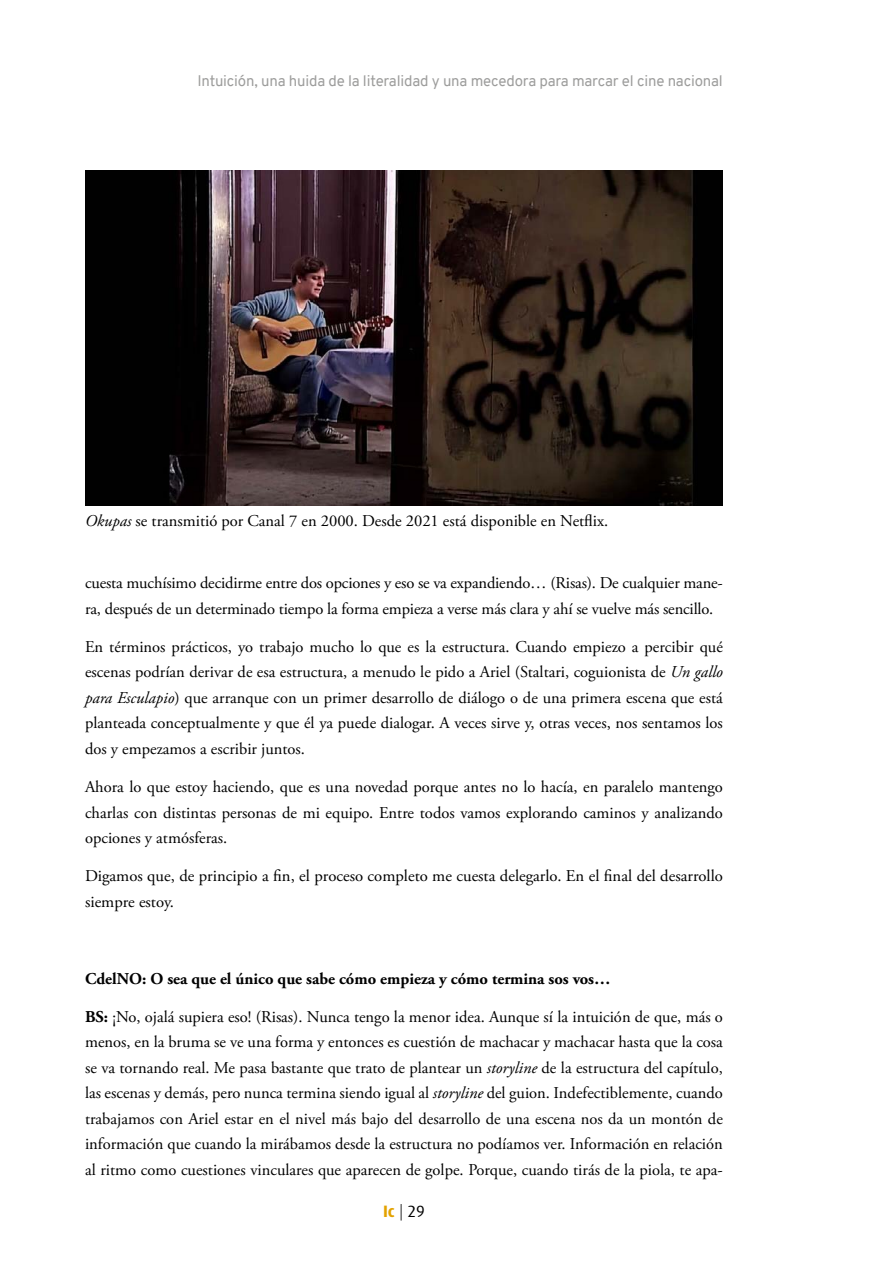
<style>
.page{position:relative;width:893px;height:1263px;background:#fff}
.page>*{position:absolute;margin:0;border:0;box-sizing:border-box;transform-origin:0 0}
.t1{font:16.5px/25.5px "Adobe Garamond Pro";color:#000;text-align:justify}
.t2{font:700 16.5px "Adobe Garamond Pro";color:#000}
.t3{font:700 16.5px "Dax";color:#e3a200}
.t4{font:15px "Overpass";letter-spacing:-.01em;color:#9d9d9c}
.s1{font-style:italic}
.s2{font-weight:700}
.s3{font-weight:300;color:#000}
.s4{font-weight:400;color:#000}
</style>
<div class="page">
<img style="left:85px;top:170px;width:638px;height:336px">
<p class="t4" style="left:197px;top:71px;width:527px">Intuición, una huida de la literalidad y una mecedora para marcar el cine nacional</p>
<p class="t1" style="left:85px;top:509px;width:525px"><span class="s1">Okupas</span> se transmitió por Canal 7 en 2000. Desde 2021 está disponible en Netflix.</p>
<p class="t1" style="left:85px;top:571px;width:639px">cuesta muchísimo decidirme entre dos opciones y eso se va expandiendo… (Risas). De cualquier mane&shy;ra, después de un determinado tiempo la forma empieza a verse más clara y ahí se vuelve más sencillo.</p>
<p class="t1" style="left:85px;top:634px;width:639px">En términos prácticos, yo trabajo mucho lo que es la estructura. Cuando empiezo a percibir qué escenas podrían derivar de esa estructura, a menudo le pido a Ariel (Staltari, coguionista de <span class="s1">Un gallo para Esculapio</span>) que arranque con un primer desarrollo de diálogo o de una primera escena que está planteada conceptualmente y que él ya puede dialogar. A veces sirve y, otras veces, nos sentamos los dos y empezamos a escribir juntos.</p>
<p class="t1" style="left:85px;top:775px;width:639px">Ahora lo que estoy haciendo, que es una novedad porque antes no lo hacía, en paralelo mantengo charlas con distintas personas de mi equipo. Entre todos vamos explorando caminos y analizando opciones y atmósferas.</p>
<p class="t1" style="left:85px;top:864px;width:639px">Digamos que, de principio a fin, el proceso completo me cuesta delegarlo. En el final del desarrollo siempre estoy.</p>
<p class="t2" style="left:85px;top:969px;width:527px">CdelNO: O sea que el único que sabe cómo empieza y cómo termina sos vos…</p>
<p class="t1" style="left:85px;top:1004px;width:639px"><span class="s2">BS:</span> ¡No, ojalá supiera eso! (Risas). Nunca tengo la menor idea. Aunque sí la intuición de que, más o menos, en la bruma se ve una forma y entonces es cuestión de machacar y machacar hasta que la cosa se va tornando real. Me pasa bastante que trato de plantear un <span class="s1">storyline</span> de la estructura del capítulo, las escenas y demás, pero nunca termina siendo igual al <span class="s1">storyline</span> del guion. Indefectiblemente, cuando trabajamos con Ariel estar en el nivel más bajo del desarrollo de una escena nos da un montón de información que cuando la mirábamos desde la estructura no podíamos ver. Información en relación al ritmo como cuestiones vinculares que aparecen de golpe. Porque, cuando tirás de la piola, te apa-</p>
<p class="t3" style="left:383px;top:1202px;width:43px">Ic <span class="s3">|</span> <span class="s4">29</span></p>
</div>
